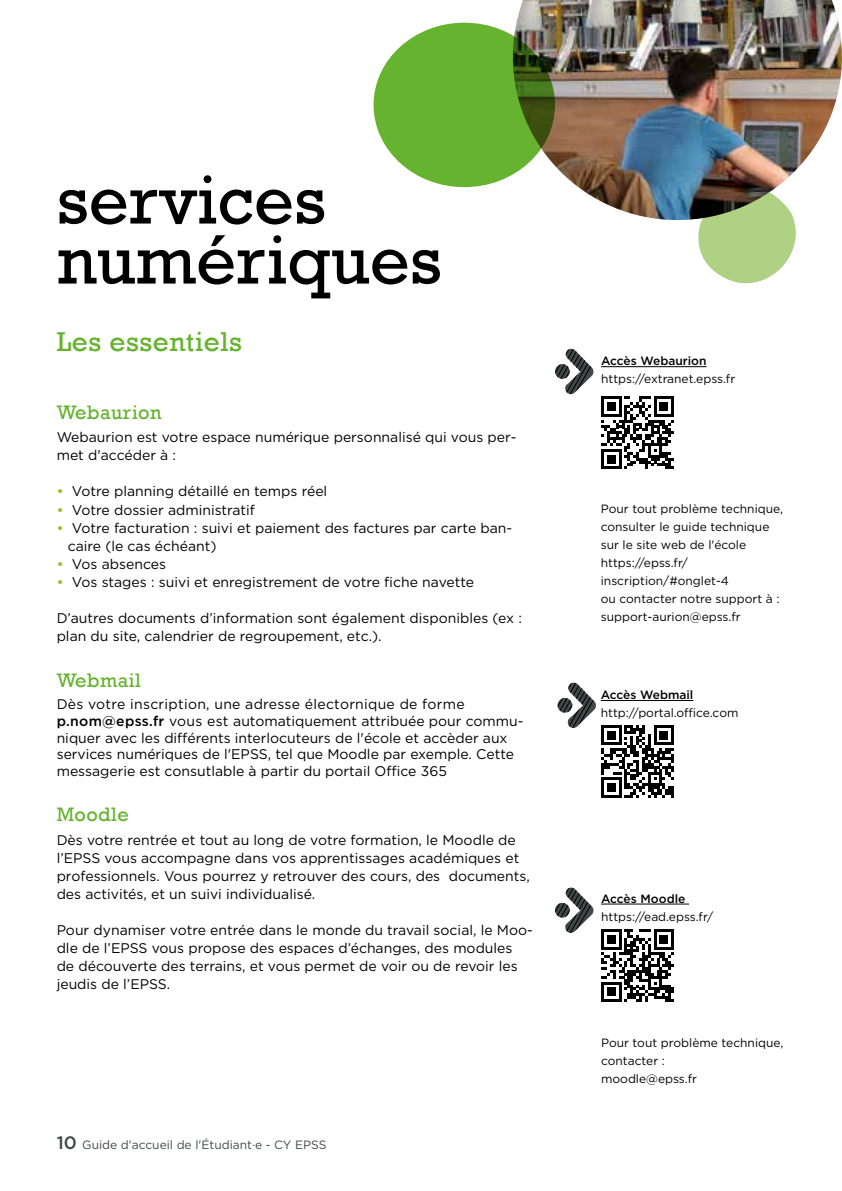
<style>
.page{position:relative;width:842px;height:1191px;background:#fff}
.page>*{position:absolute;margin:0;border:0;box-sizing:border-box;transform-origin:0 0}
.t1{font:70px/60px "Rockwell";color:#000}
.t2{font:28px "Rockwell";letter-spacing:.02em;color:#65b32e}
.t3{font:20px "Rockwell";letter-spacing:.02em;color:#65b32e}
.t4{font:14px/18px "Gotham";color:#000}
.t5{font:12px/18px "Gotham";color:#000}
.t6{font:12px "Gotham";color:#414847}
.t7{font:500 12px "Gotham";color:#000}
.s1{font-weight:500;color:#95c11f}
.s2{font-weight:500}
.s3{font-weight:500;font-size:18px}
</style>
<div class="page">
<hr style="left:601px;top:366px;width:106px;height:1px;background:#000">
<svg style="left:698px;top:220px;width:98px;height:64px"></svg>
<svg style="left:373px;top:23px;width:78px;height:141px"></svg>
<svg style="left:555px;top:348px;width:38px;height:47px"></svg>
<img style="left:513px;top:0;width:329px;height:220px">
<div style="left:374px;top:23px;width:181px;height:164px;background:#65b32e;border-radius:50%"></div>
<hr style="left:601px;top:903px;width:88px;height:1px;background:#000">
<svg style="left:555px;top:887px;width:38px;height:46px"></svg>
<svg style="left:601px;top:396px;width:73px;height:73px"></svg>
<svg style="left:601px;top:929px;width:73px;height:73px"></svg>
<hr style="left:601px;top:700px;width:92px;height:1px;background:#000">
<svg style="left:557px;top:682px;width:117px;height:116px"></svg>
<h1 class="t1" style="left:57px;top:171px;width:387px">services numériques</h1>
<h2 class="t2" style="left:57px;top:326px;width:187px">Les essentiels</h2>
<h3 class="t3" style="left:57px;top:400px;width:106px">Webaurion</h3>
<p class="t4" style="left:57px;top:428px;width:461px">Webaurion est votre espace numérique personnalisé qui vous per&shy;met d'accéder à :</p>
<p class="t4" style="left:57px;top:482px;width:272px"><span class="s1">•</span> Votre planning détaillé en temps réel</p>
<p class="t4" style="left:57px;top:500px;width:200px"><span class="s1">•</span> Votre dossier administratif</p>
<p class="t4" style="left:68px;top:518px;width:446px;text-indent:-11px"><span class="s1">•</span> Votre facturation : suivi et paiement des factures par carte ban&shy;caire (le cas échéant)</p>
<p class="t4" style="left:57px;top:554px;width:111px"><span class="s1">•</span> Vos absences</p>
<p class="t4" style="left:57px;top:572px;width:419px"><span class="s1">•</span> Vos stages : suivi et enregistrement de votre fiche navette</p>
<p class="t4" style="left:57px;top:608px;width:467px">D’autres documents d’information sont également disponibles (ex : plan du site, calendrier de regroupement, etc.).</p>
<h3 class="t3" style="left:57px;top:668px;width:86px">Webmail</h3>
<p class="t4" style="left:57px;top:695px;width:468px;line-height:16.8px">Dès votre inscription, une adresse électornique de forme <span class="s2">p.nom@epss.fr</span> vous est automatiquement attribuée pour commu&shy;niquer avec les différents interlocuteurs de l'école et accèder aux services numériques de l'EPSS, tel que Moodle par exemple. Cette messagerie est consutlable à partir du portail Office 365</p>
<h3 class="t3" style="left:57px;top:803px;width:74px">Moodle</h3>
<p class="t4" style="left:57px;top:830px;width:475px">Dès votre rentrée et tout au long de votre formation, le Moodle de l’EPSS vous accompagne dans vos apprentissages académiques et professionnels. Vous pourrez y retrouver des cours, des documents, des activités, et un suivi individualisé.</p>
<p class="t4" style="left:57px;top:920px;width:478px">Pour dynamiser votre entrée dans le monde du travail social, le Moo&shy;dle de l’EPSS vous propose des espaces d’échanges, des modules de découverte des terrains, et vous permet de voir ou de revoir les jeudis de l’EPSS.</p>
<p class="t6" style="left:57px;top:1136px;width:271px"><span class="s3">10</span> Guide d'accueil de l'Étudiant·e - CY EPSS</p>
<p class="t7" style="left:601px;top:353px;width:107px">Accès Webaurion</p>
<p class="t5" style="left:601px;top:370px;width:136px">https://extranet.epss.fr</p>
<p class="t5" style="left:601px;top:500px;width:184px">Pour tout problème technique, consulter le guide technique sur le site web de l'école https://epss.fr/ inscription/#onglet-4<br>ou contacter notre support à : support-aurion@epss.fr</p>
<p class="t7" style="left:601px;top:687px;width:94px">Accès Webmail</p>
<p class="t5" style="left:601px;top:703px;width:139px">http://portal.office.com</p>
<p class="t7" style="left:601px;top:890px;width:86px">Accès Moodle</p>
<p class="t5" style="left:601px;top:907px;width:114px">https://ead.epss.fr/</p>
<p class="t5" style="left:601px;top:1033px;width:184px">Pour tout problème technique, contacter :<br>moodle@epss.fr</p>
</div>
